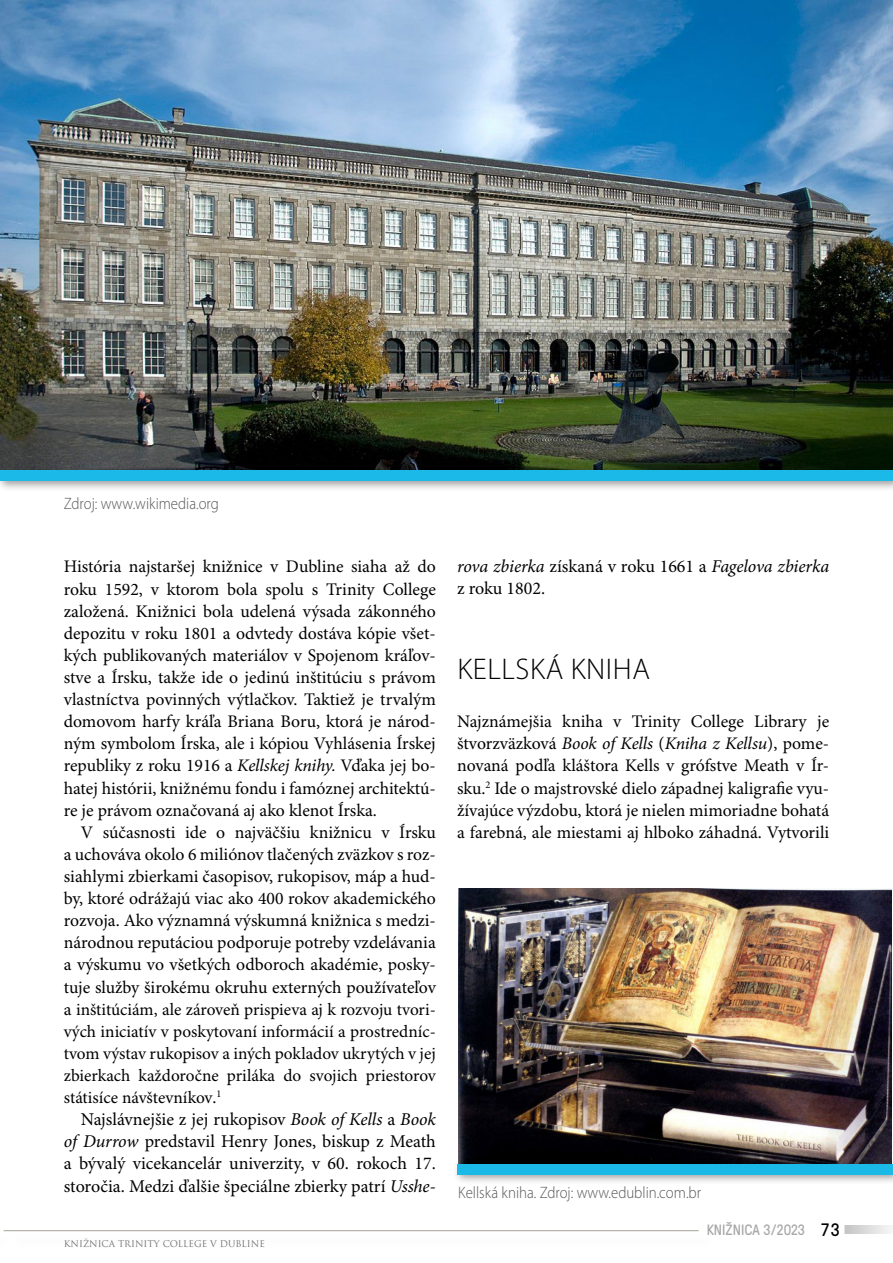
<style>
.page{position:relative;width:893px;height:1263px;background:#fff}
.page>*{position:absolute;margin:0;border:0;box-sizing:border-box;transform-origin:0 0}
.t1{font:300 30px "Myriad Pro";letter-spacing:.02em;color:#000}
.t2{font:18px/22px "Minion Pro";color:#000;text-align:justify}
.t3{font:17.7px/22px "Minion Pro";letter-spacing:-.005em;color:#000;text-align:justify}
.t4{font:17.25px/22px "Minion Pro";color:#000;text-align:justify}
.t5{font:300 16.5px "Myriad Pro";color:#575756;scale:.9 1}
.t6{font:15px "GT Pressura";color:#706f6f}
.t7{font:9px "Trajan Pro";color:#706f6f}
.s1{font-style:italic}
.s2{font-size:17.7px}
.s3{font-size:18px;color:#000}
</style>
<div class="page">
<svg style="left:844px;top:1225px;width:46px;height:9px"></svg>
<hr style="left:4px;top:1230px;width:695px;height:1px;background:#a5a29a">
<img style="left:0;top:0;width:893px;height:465px">
<div style="left:0;top:465px;width:893px;height:27px;background:#000;opacity:.4"></div>
<div style="left:0;top:470px;width:893px;height:11px;background:#1ab9e7"></div>
<img style="left:458px;top:888px;width:434px;height:270px">
<div style="left:452px;top:1158px;width:441px;height:27px;background:#000;opacity:.4"></div>
<div style="left:457px;top:1164px;width:436px;height:10px;background:#1ab9e7"></div>
<p class="t5" style="left:64px;top:494px;width:174px">Zdroj: www.wikimedia.org</p>
<p class="t3" style="left:64px;top:556px;width:374px">História najstaršej knižnice v Dubline siaha až do roku 1592, v ktorom bola spolu s Trinity College založená. Knižnici bola udelená výsada zákonného depozitu v roku 1801 a odvtedy dostáva kópie všet&shy;kých publikovaných materiálov v Spojenom kráľov&shy;stve a Írsku, takže ide o jedinú inštitúciu s právom vlastníctva povinných výtlačkov. Taktiež je trvalým domovom harfy kráľa Briana Boru, ktorá je národ&shy;ným symbolom Írska, ale i kópiou Vyhlásenia Írskej republiky z roku 1916 a <span class="s1">Kellskej knihy.</span> Vďaka jej bo&shy;hatej histórii, knižnému fondu i famóznej architektú&shy;re je právom označovaná aj ako klenot Írska.</p>
<p class="t3" style="left:64px;top:822px;width:374px;text-indent:17px">V súčasnosti ide o najväčšiu knižnicu v Írsku a uchováva okolo 6 miliónov tlačených zväzkov s roz&shy;siahlymi zbierkami časopisov, rukopisov, máp a hud&shy;by, ktoré odrážajú viac ako 400 rokov akademického rozvoja. Ako významná výskumná knižnica s medzi&shy;národnou reputáciou podporuje potreby vzdelávania a výskumu vo všetkých odboroch akadémie, posky&shy;tuje služby širokému okruhu externých používateľov</p>
<p class="t4" style="left:64px;top:999px;width:374px"><span class="s2">a</span> inštitúciám, ale zároveň prispieva aj k rozvoju tvori&shy;vých iniciatív v poskytovaní informácií a prostredníc&shy;tvom výstav rukopisov a iných pokladov ukrytých v jej zbierkach každoročne priláka do svojich priestorov státisíce návštevníkov<span class="s2">.</span><sup>1</sup></p>
<p class="t2" style="left:64px;top:1109px;width:374px;text-indent:17px">Najslávnejšie z jej rukopisov <span class="s1">Book of Kells</span> a <span class="s1">Book of Durrow</span> predstavil Henry Jones, biskup z Meath a bývalý vicekancelár univerzity, v 60. rokoch 17. storočia. Medzi ďalšie špeciálne zbierky patrí <span class="s1">Usshe-</span></p>
<p class="t7" style="left:64px;top:1238px;width:203px">KNIŽNICA TRINITY COLLEGE V DUBLINE</p>
<p class="t2" style="left:457px;top:556px;width:374px"><span class="s1">rova zbierka</span> získaná v roku 1661 a <span class="s1">Fagelova zbierka </span>z roku 1802.</p>
<h1 class="t1" style="left:457px;top:652px;width:194px">KELLSKÁ KNIHA</h1>
<p class="t3" style="left:457px;top:711px;width:374px">Najznámejšia kniha v Trinity College Library je štvorzväzková <span class="s1">Book of Kells</span> (<span class="s1">Kniha z Kellsu</span>), pome&shy;novaná podľa kláštora Kells v grófstve Meath v Ír&shy;sku.<sup>2</sup> Ide o majstrovské dielo západnej kaligrafie vyu&shy;žívajúce výzdobu, ktorá je nielen mimoriadne bohatá a farebná, ale miestami aj hlboko záhadná. Vytvorili</p>
<p class="t5" style="left:458px;top:1183px;width:271px">Kellská kniha. Zdroj: www.edublin.com.br</p>
<p class="t6" style="left:706px;top:1218px;width:135px">KNIŽNICA 3/2023 <span class="s3">73</span></p>
</div>
